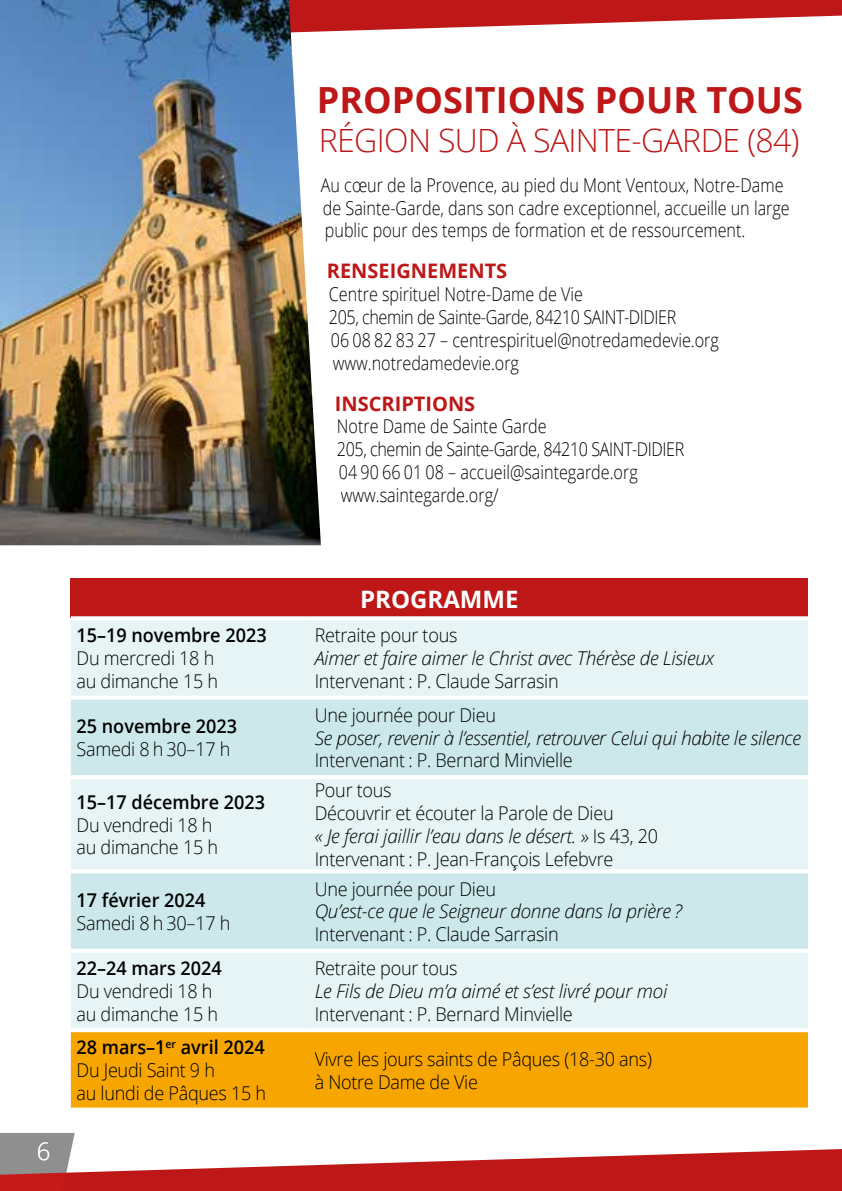
<style>
.page{position:relative;width:842px;height:1191px;background:#fff}
.page>*{position:absolute;margin:0;border:0;box-sizing:border-box;transform-origin:0 0}
.t1{font:700 36px "Open Sans";color:#bd1717}
.t2{font:300 32px "Open Sans";letter-spacing:-.02em;color:#bd1717}
.t3{font:700 24px "Open Sans";color:#fff}
.t4{font:300 24px "Open Sans";color:#fff}
.t5{font:700 20px "Open Sans";color:#bd1717}
.t6{font:300 19px/22.8px "Open Sans";letter-spacing:-.015em;color:#000;scale:.95 1}
.t7{font:300 19px/22.8px "Open Sans";letter-spacing:-.015em;color:#000;scale:.85 1}
.t8{font:italic 300 19px "Open Sans";letter-spacing:-.015em;color:#000}
.t9{font:600 19px "Open Sans";color:#000;scale:.95 1}
.s1{font-style:italic}
.s2{font-weight:600}
</style>
<div class="page">
<svg style="left:321px;top:0;width:521px;height:32px"></svg>
<svg style="left:0;top:1133px;width:842px;height:58px"></svg>
<div style="left:71px;top:578px;width:737px;height:40px;background:#bd1717"></div>
<div style="left:71px;top:620px;width:737px;height:408px;background:#e6f4f5"></div>
<svg style="left:71px;top:699px;width:737px;height:249px;background:#d5ecee"></svg>
<div style="left:71px;top:1032px;width:737px;height:75px;background:#f7a500"></div>
<svg style="left:309px;top:616px;width:499px;height:2px"></svg>
<svg style="left:309px;top:695px;width:499px;height:4px"></svg>
<hr style="left:309px;top:775px;width:499px;height:4px;background:#fff">
<svg style="left:309px;top:948px;width:499px;height:4px"></svg>
<svg style="left:71px;top:616px;width:238px;height:2px"></svg>
<svg style="left:71px;top:695px;width:238px;height:4px"></svg>
<hr style="left:71px;top:775px;width:238px;height:4px;background:#fff">
<svg style="left:71px;top:948px;width:238px;height:4px"></svg>
<hr style="left:71px;top:869px;width:238px;height:4px;background:#fff">
<hr style="left:309px;top:869px;width:499px;height:4px;background:#fff">
<svg style="left:71px;top:1107px;width:238px;height:1px"></svg>
<svg style="left:309px;top:1107px;width:499px;height:1px"></svg>
<img style="left:0;top:0;width:321px;height:545px">
<h1 class="t1" style="left:317px;top:75px;width:488px">PROPOSITIONS POUR TOUS</h1>
<h2 class="t2" style="left:319px;top:118px;width:482px">RÉGION SUD À SAINTE-GARDE (84)</h2>
<p class="t7" style="left:321px;top:173px;width:553px">Au cœur de la Provence, au pied du Mont Ventoux, Notre-Dame de Sainte-Garde, dans son cadre exceptionnel, accueille un large public pour des temps de formation et de ressourcement.</p>
<p class="t5" style="left:327px;top:257px;width:182px">RENSEIGNEMENTS</p>
<p class="t7" style="left:329px;top:282px;width:460px">Centre spirituel Notre-Dame de Vie<br>205, chemin de Sainte-Garde, 84210 SAINT-DIDIER<br>06 08 82 83 27 – centrespirituel@notredamedevie.org www.notredamedevie.org</p>
<p class="t5" style="left:335px;top:389px;width:142px">INSCRIPTIONS</p>
<p class="t7" style="left:337px;top:414px;width:410px">Notre Dame de Sainte Garde<br>205, chemin de Sainte-Garde, 84210 SAINT-DIDIER 04 90 66 01 08 – accueil@saintegarde.org www.saintegarde.org/</p>
<p class="t4" style="left:37px;top:1135px;width:15px">6</p>
<p class="t9" style="left:77px;top:622px;width:202px">15–19 novembre 2023</p>
<p class="t6" style="left:77px;top:646px;width:151px">Du mercredi 18 h au dimanche 15 h</p>
<p class="t9" style="left:77px;top:713px;width:170px">25 novembre 2023</p>
<p class="t6" style="left:77px;top:737px;width:164px">Samedi 8 h 30–17 h</p>
<p class="t9" style="left:77px;top:788px;width:200px">15–17 décembre 2023</p>
<p class="t6" style="left:77px;top:812px;width:151px">Du vendredi 18 h au dimanche 15 h</p>
<p class="t9" style="left:77px;top:887px;width:137px">17 février 2024</p>
<p class="t6" style="left:77px;top:911px;width:164px">Samedi 8 h 30–17 h</p>
<p class="t9" style="left:77px;top:955px;width:154px">22–24 mars 2024</p>
<p class="t6" style="left:77px;top:979px;width:151px">Du vendredi 18 h au dimanche 15 h</p>
<p class="t3" style="left:360px;top:582px;width:160px">PROGRAMME</p>
<p class="t6" style="left:315px;top:623px;width:152px">Retraite pour tous</p>
<p class="t8" style="left:315px;top:645px;width:401px">Aimer et faire aimer le Christ avec Thérèse de Lisieux</p>
<p class="t6" style="left:315px;top:669px;width:258px">Intervenant : P. Claude Sarrasin</p>
<p class="t6" style="left:315px;top:703px;width:192px">Une journée pour Dieu</p>
<p class="t8" style="left:315px;top:724px;width:488px">Se poser, revenir à l’essentiel, retrouver Celui qui habite le silence</p>
<p class="t6" style="left:315px;top:748px;width:273px">Intervenant : P. Bernard Minvielle</p>
<p class="t6" style="left:315px;top:778px;width:363px">Pour tous<br>Découvrir et écouter la Parole de Dieu<br><span class="s1">« Je ferai jaillir l’eau dans le désert. »</span> Is 43, 20<br>Intervenant : P. Jean-François Lefebvre</p>
<p class="t6" style="left:315px;top:876px;width:192px">Une journée pour Dieu</p>
<p class="t8" style="left:315px;top:898px;width:369px">Qu’est-ce que le Seigneur donne dans la prière ?</p>
<p class="t6" style="left:315px;top:922px;width:258px">Intervenant : P. Claude Sarrasin</p>
<p class="t6" style="left:315px;top:956px;width:152px">Retraite pour tous</p>
<p class="t8" style="left:315px;top:977px;width:354px">Le Fils de Dieu m’a aimé et s’est livré pour moi</p>
<p class="t6" style="left:315px;top:1001px;width:273px">Intervenant : P. Bernard Minvielle</p>
<p class="t6" style="left:77px;top:1035px;width:201px"><span class="s2">28 mars–1</span><sup>er</sup> <span class="s2">avril 2024<br></span>Du Jeudi Saint 9 h<br>au lundi de Pâques 15 h</p>
<p class="t6" style="left:315px;top:1047px;width:356px">Vivre les jours saints de Pâques (18-30 ans) à Notre Dame de Vie</p>
</div>
